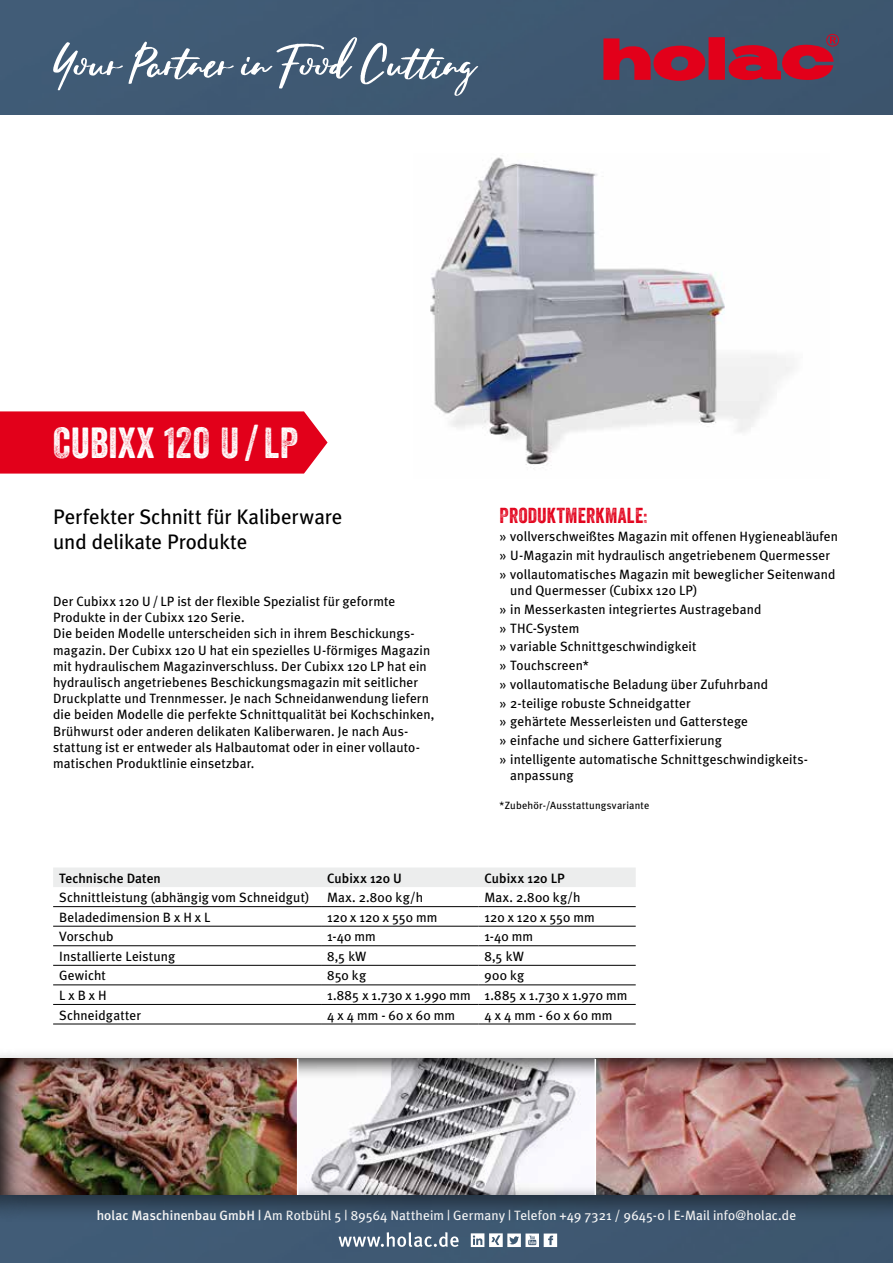
<style>
.page{position:relative;width:893px;height:1263px;background:#fff}
.page>*{position:absolute;margin:0;border:0;box-sizing:border-box;transform-origin:0 0}
.t1{font:42.15px "Veneer Two";letter-spacing:.01em;color:#fff}
.t2{font:21px/25.2px "Meta Plus";letter-spacing:-.005em;color:#000}
.t3{font:21px "Veneer Two";letter-spacing:.015em;color:#e2001a}
.t4{font:13.5px/18.8px "Meta Plus";letter-spacing:.01em;color:#000}
.t5{font:13.5px "Meta Plus";letter-spacing:.005em;color:#fff}
.t6{font:500 13.5px "Meta Plus";letter-spacing:.005em;color:#000}
.t7{font:10.5px "Meta Plus";letter-spacing:.02em;color:#000}
.s1{font-weight:500}
</style>
<div class="page">
<div style="left:0;top:1224px;width:893px;height:39px;background:#3f5973"></div>
<div style="left:0;top:0;width:893px;height:115px;background:#3e5872"></div>
<svg style="left:53px;top:42px;width:181px;height:48px;background:#60768c"></svg>
<svg style="left:241px;top:37px;width:237px;height:59px;background:#5b7187"></svg>
<div style="left:708px;top:37px;width:17px;height:43px;background:#e2001a"></div>
<svg style="left:728px;top:34px;width:111px;height:46px;background:#912942"></svg>
<svg style="left:603px;top:38px;width:102px;height:43px;background:#9f223c"></svg>
<svg style="left:339px;top:1232px;width:120px;height:15px"></svg>
<svg style="left:471px;top:1233px;width:86px;height:14px"></svg>
<img style="left:430px;top:157px;width:363px;height:312px">
<div style="left:0;top:1047px;width:893px;height:177px;background:#000;opacity:.5"></div>
<div style="left:0;top:1057px;width:893px;height:140px;background:#000;opacity:.75"></div>
<div style="left:0;top:1047px;width:29px;height:177px;background:#000;opacity:.5"></div>
<hr style="left:0;top:1057px;width:1px;height:140px;background:#000;opacity:.75">
<div style="left:0;top:411px;width:328px;height:63px;background:#e2001a"></div>
<hr style="left:595px;top:1059px;width:1px;height:136px;background:#fff">
<hr style="left:297px;top:1059px;width:1px;height:136px;background:#fff">
<div style="left:53px;top:868px;width:583px;height:19px;background:#eceded"></div>
<hr style="left:53px;top:906px;width:268px;height:1px;background:#000">
<hr style="left:321px;top:906px;width:157px;height:1px;background:#000">
<hr style="left:478px;top:906px;width:158px;height:1px;background:#000">
<hr style="left:53px;top:926px;width:268px;height:1px;background:#000">
<hr style="left:321px;top:926px;width:157px;height:1px;background:#000">
<hr style="left:478px;top:926px;width:158px;height:1px;background:#000">
<hr style="left:53px;top:945px;width:268px;height:1px;background:#000">
<hr style="left:321px;top:945px;width:157px;height:1px;background:#000">
<hr style="left:478px;top:945px;width:158px;height:1px;background:#000">
<hr style="left:53px;top:965px;width:268px;height:1px;background:#000">
<hr style="left:321px;top:965px;width:157px;height:1px;background:#000">
<hr style="left:478px;top:965px;width:158px;height:1px;background:#000">
<hr style="left:53px;top:985px;width:268px;height:1px;background:#000">
<hr style="left:321px;top:985px;width:157px;height:1px;background:#000">
<hr style="left:478px;top:985px;width:158px;height:1px;background:#000">
<hr style="left:53px;top:1004px;width:268px;height:1px;background:#000">
<hr style="left:321px;top:1004px;width:157px;height:1px;background:#000">
<hr style="left:478px;top:1004px;width:158px;height:1px;background:#000">
<hr style="left:53px;top:1024px;width:268px;height:1px;background:#000">
<hr style="left:321px;top:1024px;width:157px;height:1px;background:#000">
<hr style="left:478px;top:1024px;width:158px;height:1px;background:#000">
<h1 class="t1" style="left:53px;top:417px;width:247px">CUBIXX 120 U /LP</h1>
<h2 class="t2" style="left:53px;top:503px;width:291px">Perfekter Schnitt für Kaliberware und delikate Produkte</h2>
<p class="t4" style="left:53px;top:593px;width:383px;line-height:16.2px">Der Cubixx 120 U/ LP ist der flexible Spezialist für geformte Produkte in der Cubixx 120 Serie.<br>Die beiden Modelle unterscheiden sich in ihrem Beschickungs&shy;magazin. Der Cubixx 120 U hat ein spezielles U-förmiges Magazin mit hydraulischem Magazinverschluss. Der Cubixx 120 LP hat ein hydraulisch angetriebenes Beschickungsmagazin mit seitlicher Druckplatte und Trennmesser. Je nach Schneidanwendung liefern die beiden Modelle die perfekte Schnittqualität bei Kochschinken, Brühwurst oder anderen delikaten Kaliberwaren. Je nach Aus&shy;stattung ist er entweder als Halbautomat oder in einer vollauto&shy;matischen Produktlinie einsetzbar.</p>
<h2 class="t3" style="left:500px;top:502px;width:149px">PRODUKTMERKMALE:</h2>
<p class="t4" style="left:500px;top:527px;width:340px">» vollverschweißtes Magazin mit offenen Hygieneabläufen » U-Magazin mit hydraulisch angetriebenem Quermesser » vollautomatisches Magazin mit beweglicher Seitenwand</p>
<p class="t4" style="left:500px;top:581px;width:310px;text-indent:11px">und Quermesser (Cubixx 120 LP)<br>» in Messerkasten integriertes Austrageband<br>» THC-System<br>» variable Schnittgeschwindigkeit<br>» Touchscreen*<br>» vollautomatische Beladung über Zufuhrband<br>» 2-teilige robuste Schneidgatter<br>» gehärtete Messerleisten und Gatterstege<br>» einfache und sichere Gatterfixierung<br>» intelligente automatische Schnittgeschwindigkeits-</p>
<p class="t4" style="left:510px;top:766px;width:65px">anpassung</p>
<p class="t7" style="left:500px;top:799px;width:151px">*Zubehör-/Ausstattungsvariante</p>
<p class="t6" style="left:59px;top:870px;width:103px">Technische Daten</p>
<p class="t6" style="left:327px;top:870px;width:76px">Cubixx 120 U</p>
<p class="t6" style="left:484px;top:870px;width:82px">Cubixx 120 LP</p>
<p class="t4" style="left:59px;top:888px;width:252px">Schnittleistung (abhängig vom Schneidgut)</p>
<p class="t4" style="left:327px;top:888px;width:98px">Max. 2.800 kg/h</p>
<p class="t4" style="left:484px;top:888px;width:98px">Max. 2.800 kg/h</p>
<p class="t4" style="left:59px;top:907px;width:153px">Beladedimension B x H x L</p>
<p class="t4" style="left:327px;top:907px;width:112px">120 x 120 x 550 mm</p>
<p class="t4" style="left:484px;top:907px;width:112px">120 x 120 x 550 mm</p>
<p class="t4" style="left:59px;top:927px;width:56px">Vorschub</p>
<p class="t4" style="left:327px;top:927px;width:50px">1-40 mm</p>
<p class="t4" style="left:484px;top:927px;width:50px">1-40 mm</p>
<p class="t4" style="left:59px;top:947px;width:118px">Installierte Leistung</p>
<p class="t4" style="left:327px;top:947px;width:41px">8,5 kW</p>
<p class="t4" style="left:484px;top:947px;width:41px">8,5 kW</p>
<p class="t4" style="left:59px;top:966px;width:48px">Gewicht</p>
<p class="t4" style="left:327px;top:966px;width:41px">850 kg</p>
<p class="t4" style="left:484px;top:966px;width:41px">900 kg</p>
<p class="t4" style="left:59px;top:986px;width:49px">L x B x H</p>
<p class="t4" style="left:327px;top:986px;width:302px">1.885 x 1.730 x 1.990 mm 1.885 x 1.730 x 1.970 mm</p>
<p class="t4" style="left:59px;top:1005px;width:83px">Schneidgatter</p>
<p class="t4" style="left:327px;top:1005px;width:129px">4 x 4 mm - 60 x 60 mm</p>
<p class="t4" style="left:484px;top:1005px;width:129px">4 x 4 mm - 60 x 60 mm</p>
<p class="t5" style="left:97px;top:1207px;width:701px"><span class="s1">holac Maschinenbau GmbH |</span> Am Rotbühl 5 | 89564 Nattheim | Germany | Telefon +49 7321 / 9645-0 | E-Mail info@holac.de</p>
</div>
